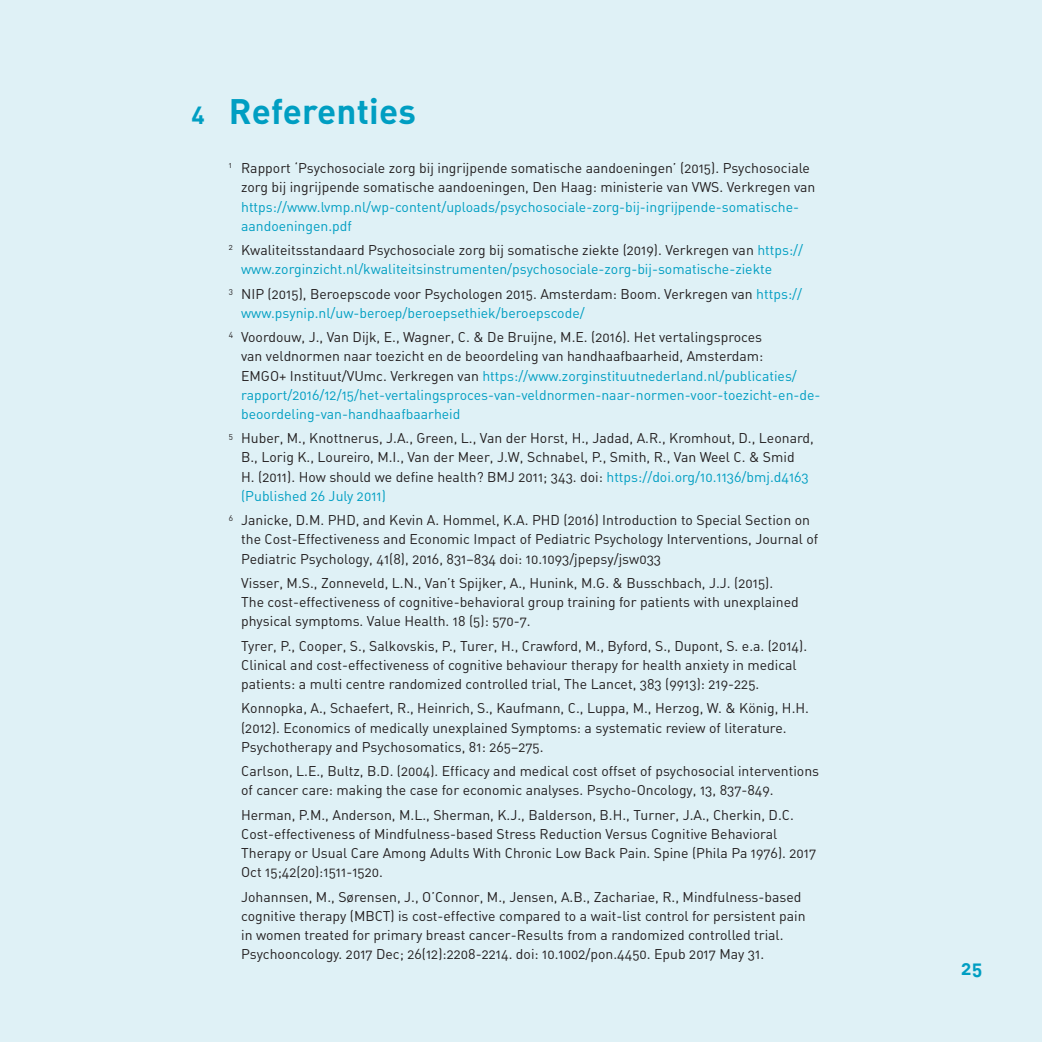
<style>
.page{position:relative;width:1042px;height:1042px;background:#dff1f6}
.page>*{position:absolute;margin:0;border:0;box-sizing:border-box;transform-origin:0 0}
.t1{font:35px "DIN Bold Alternate";letter-spacing:.005em;color:#009ec2}
.t2{font:19.25px "DIN Bold Alternate";color:#009ec2}
.t3{font:14px/19.2px "DIN Regular Alternate";color:#231f20}
.t4{font:14px/19.2px "DIN Regular Alternate";color:#009ec2}
.s1{font-family:"DIN";font-weight:700;font-size:24.5px}
.s2{color:#231f20}
.s3{color:#009ec2}
</style>
<div class="page">
<h1 class="t1" style="left:191px;top:88px;width:226px"><span class="s1">4</span> Referenties</h1>
<p class="t3" style="left:241px;top:158px;width:576px;text-indent:-12px"><sup>1</sup> Rapport ‘Psychosociale zorg bij ingrijpende somatische aandoeningen’ (2015). Psychosociale zorg bij ingrijpende somatische aandoeningen, Den Haag: ministerie van VWS. Verkregen van</p>
<p class="t4" style="left:241px;top:197px;width:559px">https://www.lvmp.nl/wp-content/uploads/psychosociale-zorg-bij-ingrijpende-somatische&shy;aandoeningen.pdf</p>
<p class="t4" style="left:241px;top:240px;width:563px;text-indent:-12px"><sup>2</sup> <span class="s2">Kwaliteitsstandaard Psychosociale zorg bij somatische ziekte (2019). Verkregen van</span> https:// www.zorginzicht.nl/kwaliteitsinstrumenten/psychosociale-zorg-bij-somatische-ziekte</p>
<p class="t3" style="left:241px;top:284px;width:562px;text-indent:-12px"><sup>3</sup> NIP (2015), Beroepscode voor Psychologen 2015. Amsterdam: Boom. Verkregen van <span class="s3">https:// www.psynip.nl/uw-beroep/beroepsethiek/beroepscode/</span></p>
<p class="t3" style="left:241px;top:327px;width:581px;text-indent:-12px"><sup>4</sup> Voordouw, J., Van Dijk, E., Wagner, C. &amp; De Bruijne, M.E. (2016). Het vertalingsproces<br>van veldnormen naar toezicht en de beoordeling van handhaafbaarheid, Amsterdam:<br>EMGO+ Instituut/VUmc. Verkregen van <span class="s3">https://www.zorginstituutnederland.nl/publicaties/ rapport/2016/12/15/het-vertalingsproces-van-veldnormen-naar-normen-voor-toezicht-en-de&shy;beoordeling-van-handhaafbaarheid</span></p>
<p class="t3" style="left:241px;top:428px;width:574px;text-indent:-12px"><sup>5</sup> Huber, M., Knottnerus, J.A., Green, L., Van der Horst, H., Jadad, A.R., Kromhout, D., Leonard, B., Lorig K., Loureiro, M.I., Van der Meer, J.W, Schnabel, P., Smith, R., Van Weel C. &amp; Smid<br>H. (2011). How should we define health? BMJ 2011; 343. doi: <span class="s3">https://doi.org/10.1136/bmj.d4163 (Published 26 July 2011)</span></p>
<p class="t3" style="left:241px;top:510px;width:579px;text-indent:-12px"><sup>6</sup> Janicke, D.M. PHD, and Kevin A. Hommel, K.A. PHD (2016) Introduction to Special Section on the Cost-Effectiveness and Economic Impact of Pediatric Psychology Interventions, Journal of<br>Pediatric Psychology, 41(8), 2016, 831–834 doi: 10.1093/jpepsy/jsw033</p>
<p class="t3" style="left:241px;top:573px;width:559px">Visser, M.S., Zonneveld, L.N., Van’t Spijker, A., Hunink, M.G. &amp; Busschbach, J.J. (2015).<br>The cost-effectiveness of cognitive-behavioral group training for patients with unexplained physical symptoms. Value Health. 18 (5): 570-7.</p>
<p class="t3" style="left:241px;top:636px;width:567px">Tyrer, P., Cooper, S., Salkovskis, P., Turer, H., Crawford, M., Byford, S., Dupont, S. e.a. (2014).<br>Clinical and cost-effectiveness of cognitive behaviour therapy for health anxiety in medical patients: a multi centre randomized controlled trial, The Lancet, 383 (9913): 219-225.</p>
<p class="t3" style="left:241px;top:698px;width:569px">Konnopka, A., Schaefert, R., Heinrich, S., Kaufmann, C., Luppa, M., Herzog, W. &amp; König, H.H. (2012). Economics of medically unexplained Symptoms: a systematic review of literature.<br>Psychotherapy and Psychosomatics, 81: 265–275.</p>
<p class="t3" style="left:241px;top:761px;width:579px">Carlson, L.E., Bultz, B.D. (2004). Efficacy and medical cost offset of psychosocial interventions of cancer care: making the case for economic analyses. Psycho-Oncology, 13, 837-849.</p>
<p class="t3" style="left:241px;top:804px;width:576px">Herman, P.M., Anderson, M.L., Sherman, K.J., Balderson, B.H., Turner, J.A., Cherkin, D.C.<br>Cost-effectiveness of Mindfulness-based Stress Reduction Versus Cognitive Behavioral Therapy or Usual Care Among Adults With Chronic Low Back Pain. Spine (Phila Pa 1976). 2017<br>Oct 15;42(20):1511-1520.</p>
<p class="t3" style="left:241px;top:886px;width:566px">Johannsen, M., Sørensen, J., O’Connor, M., Jensen, A.B., Zachariae, R., Mindfulness-based cognitive therapy (MBCT) is cost-effective compared to a wait-list control for persistent pain in women treated for primary breast cancer-Results from a randomized controlled trial.<br>Psychooncology. 2017 Dec; 26(12):2208-2214. doi: 10.1002/pon.4450. Epub 2017 May 31.</p>
<h2 class="t2" style="left:961px;top:955px;width:23px">25</h2>
</div>
